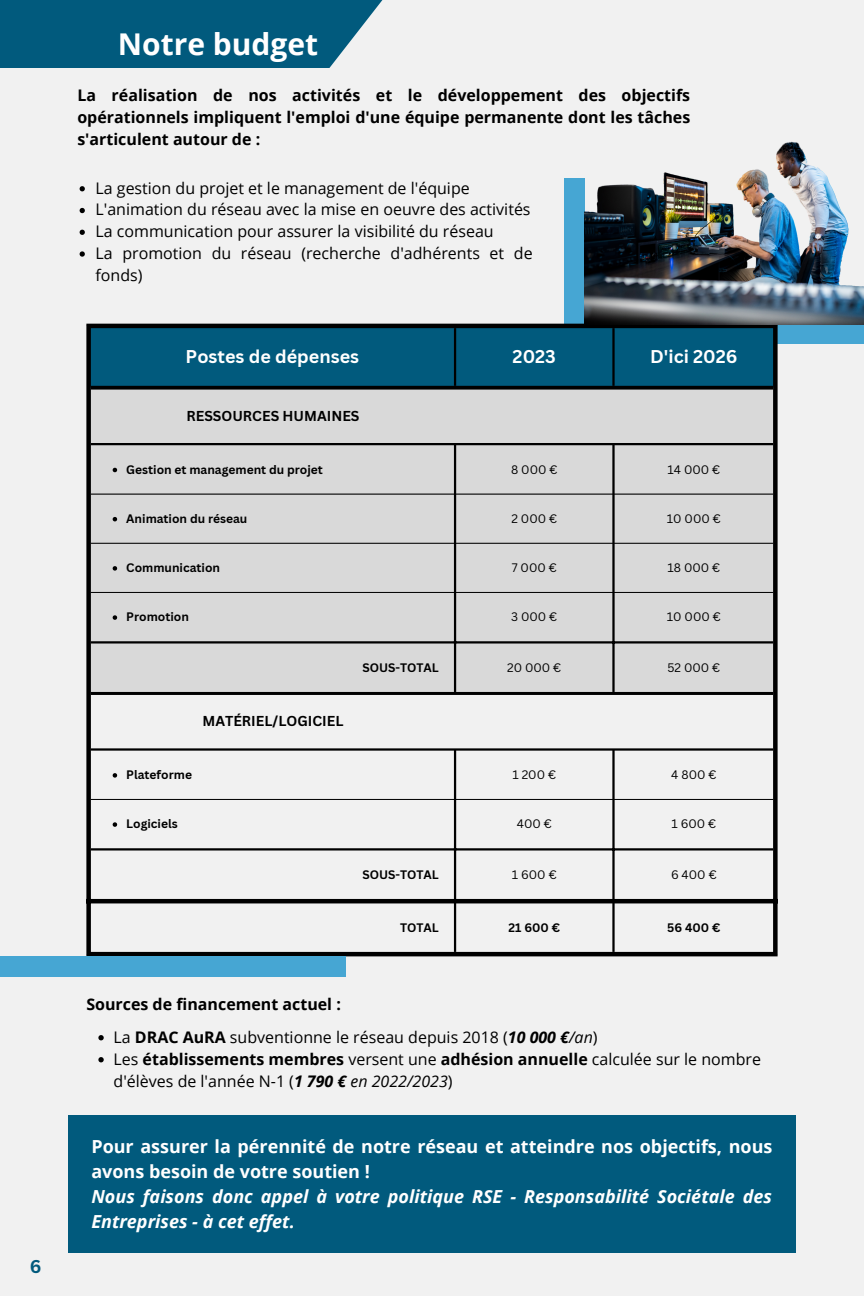
<style>
.page{position:relative;width:864px;height:1296px;background:#f1f1f1}
.page>*{position:absolute;margin:0;border:0;box-sizing:border-box;transform-origin:0 0}
.t1{font:700 30px "Open Sans";color:#fff}
.t2{font:700 18px/24.8px "Open Sans";color:#fff}
.t3{font:italic 700 18px/24.8px "Open Sans";color:#fff}
.t4{font:700 18px "Canva Sans";color:#fff}
.t5{font:700 18px "Canva Sans";color:#015a7d}
.t6{font:16px/21.8px "Open Sans";color:#000}
.t7{font:700 16px/21.8px "Open Sans";color:#000;text-align:justify}
.t8{font:700 14px "Canva Sans";color:#000}
.t9{font:700 12px "Canva Sans";color:#000}
.t10{font:12px "Canva Sans";color:#000}
.s1{font-weight:700}
.s2{font-weight:700;font-style:italic}
.s3{font-style:italic}
</style>
<div class="page">
<div style="left:564px;top:324px;width:300px;height:20px;background:#46a6d3"></div>
<div style="left:564px;top:179px;width:20px;height:185px;background:#46a6d3"></div>
<div style="left:91px;top:328px;width:682px;height:58px;background:#015a7d"></div>
<div style="left:91px;top:390px;width:682px;height:302px;background:#d9d9d9"></div>
<svg style="left:91px;top:751px;width:682px;height:201px"></svg>
<svg style="left:113px;top:468px;width:4px;height:4px"></svg>
<svg style="left:113px;top:517px;width:4px;height:4px"></svg>
<svg style="left:113px;top:566px;width:4px;height:5px"></svg>
<svg style="left:113px;top:615px;width:4px;height:5px"></svg>
<svg style="left:113px;top:773px;width:4px;height:5px"></svg>
<svg style="left:113px;top:822px;width:4px;height:5px"></svg>
<hr style="left:91px;top:494px;width:682px;height:1px;background:#000">
<hr style="left:91px;top:543px;width:682px;height:1px;background:#000">
<hr style="left:91px;top:592px;width:682px;height:1px;background:#000">
<hr style="left:91px;top:799px;width:682px;height:1px;background:#000">
<hr style="left:454px;top:328px;width:2px;height:58px;background:#000">
<hr style="left:454px;top:445px;width:2px;height:247px;background:#000">
<hr style="left:454px;top:751px;width:2px;height:201px;background:#000">
<hr style="left:612px;top:328px;width:3px;height:58px;background:#000">
<hr style="left:612px;top:445px;width:3px;height:247px;background:#000">
<hr style="left:612px;top:751px;width:3px;height:201px;background:#000">
<hr style="left:91px;top:443px;width:682px;height:2px;background:#000">
<hr style="left:91px;top:641px;width:682px;height:3px;background:#000">
<hr style="left:91px;top:748px;width:682px;height:3px;background:#000">
<hr style="left:91px;top:848px;width:682px;height:3px;background:#000">
<hr style="left:91px;top:692px;width:682px;height:3px;background:#000">
<svg style="left:91px;top:386px;width:682px;height:4px;background:#171717"></svg>
<div style="left:86px;top:328px;width:5px;height:624px;background:#000"></div>
<div style="left:773px;top:328px;width:5px;height:624px;background:#000"></div>
<hr style="left:86px;top:324px;width:692px;height:4px;background:#000">
<hr style="left:86px;top:899px;width:692px;height:4px;background:#000">
<hr style="left:86px;top:952px;width:692px;height:4px;background:#000">
<svg style="left:0;top:0;width:383px;height:68px;background:#116485"></svg>
<div style="left:0;top:956px;width:346px;height:21px;background:#46a6d3"></div>
<img style="left:584px;top:141px;width:280px;height:184px">
<div style="left:68px;top:1116px;width:728px;height:137px;background:#015a7d"></div>
<svg style="left:98px;top:1035px;width:6px;height:5px"></svg>
<svg style="left:98px;top:1057px;width:6px;height:5px"></svg>
<svg style="left:80px;top:186px;width:5px;height:5px"></svg>
<svg style="left:80px;top:208px;width:5px;height:5px"></svg>
<svg style="left:80px;top:230px;width:5px;height:5px"></svg>
<svg style="left:80px;top:251px;width:5px;height:6px"></svg>
<p class="t5" style="left:30px;top:1253px;width:13px">6</p>
<h1 class="t1" style="left:118px;top:23px;width:202px">Notre budget</h1>
<p class="t7" style="left:77px;top:84px;width:615px">La réalisation de nos activités et le développement des objectifs opérationnels impliquent l'emploi d'une équipe permanente dont les tâches s'articulent autour de :</p>
<p class="t6" style="left:96px;top:177px;width:439px">La gestion du projet et le management de l'équipe L'animation du réseau avec la mise en oeuvre des activités La communication pour assurer la visibilité du réseau<br>La promotion du réseau (recherche d'adhérents et de fonds)</p>
<p class="t4" style="left:186px;top:344px;width:175px">Postes de dépenses</p>
<p class="t4" style="left:513px;top:344px;width:45px">2023</p>
<p class="t4" style="left:650px;top:344px;width:89px">D'ici 2026</p>
<p class="t8" style="left:186px;top:406px;width:175px">RESSOURCES HUMAINES</p>
<p class="t9" style="left:126px;top:461px;width:198px">Gestion et management du projet</p>
<p class="t10" style="left:511px;top:461px;width:48px">8 000 €</p>
<p class="t10" style="left:667px;top:461px;width:54px">14 000 €</p>
<p class="t9" style="left:126px;top:510px;width:123px">Animation du réseau</p>
<p class="t10" style="left:511px;top:510px;width:47px">2 000 €</p>
<p class="t10" style="left:667px;top:510px;width:55px">10 000 €</p>
<p class="t9" style="left:126px;top:559px;width:95px">Communication</p>
<p class="t10" style="left:512px;top:559px;width:47px">7 000 €</p>
<p class="t10" style="left:667px;top:559px;width:54px">18 000 €</p>
<p class="t9" style="left:126px;top:609px;width:64px">Promotion</p>
<p class="t10" style="left:511px;top:609px;width:48px">3 000 €</p>
<p class="t10" style="left:667px;top:609px;width:55px">10 000 €</p>
<p class="t8" style="left:202px;top:712px;width:142px">MATÉRIEL/LOGICIEL</p>
<p class="t9" style="left:362px;top:659px;width:78px">SOUS-TOTAL</p>
<p class="t10" style="left:507px;top:659px;width:56px">20 000 €</p>
<p class="t10" style="left:667px;top:659px;width:54px">52 000 €</p>
<p class="t9" style="left:126px;top:766px;width:67px">Plateforme</p>
<p class="t10" style="left:512px;top:766px;width:45px">1 200 €</p>
<p class="t10" style="left:671px;top:766px;width:47px">4 800 €</p>
<p class="t9" style="left:126px;top:816px;width:53px">Logiciels</p>
<p class="t10" style="left:517px;top:816px;width:37px">400 €</p>
<p class="t10" style="left:671px;top:816px;width:46px">1 600 €</p>
<p class="t9" style="left:362px;top:866px;width:78px">SOUS-TOTAL</p>
<p class="t10" style="left:512px;top:866px;width:46px">1 600 €</p>
<p class="t10" style="left:671px;top:866px;width:47px">6 400 €</p>
<p class="t7" style="left:86px;top:993px;width:256px">Sources de financement actuel :</p>
<p class="t9" style="left:400px;top:919px;width:40px">TOTAL</p>
<p class="t9" style="left:509px;top:919px;width:53px">21 600 €</p>
<p class="t9" style="left:667px;top:919px;width:55px">56 400 €</p>
<p class="t6" style="left:114px;top:1026px;width:649px">La <span class="s1">DRAC AuRA</span> subventionne le réseau depuis 2018 (<span class="s2">10 000 €</span><span class="s3">/an</span>)<br>Les <span class="s1">établissements membres</span> versent une <span class="s1">adhésion annuelle</span> calculée sur le nombre d'élèves de l'année N-1 (<span class="s2">1 790 €</span> <span class="s3">en 2022/2023</span>)</p>
<p class="t2" style="left:91px;top:1134px;width:683px">Pour assurer la pérennité de notre réseau et atteindre nos objectifs, nous avons besoin de votre soutien !</p>
<p class="t3" style="left:91px;top:1183px;width:682px">Nous faisons donc appel à votre politique RSE - Responsabilité Sociétale des<br>Entreprises - à cet effet.</p>
</div>
